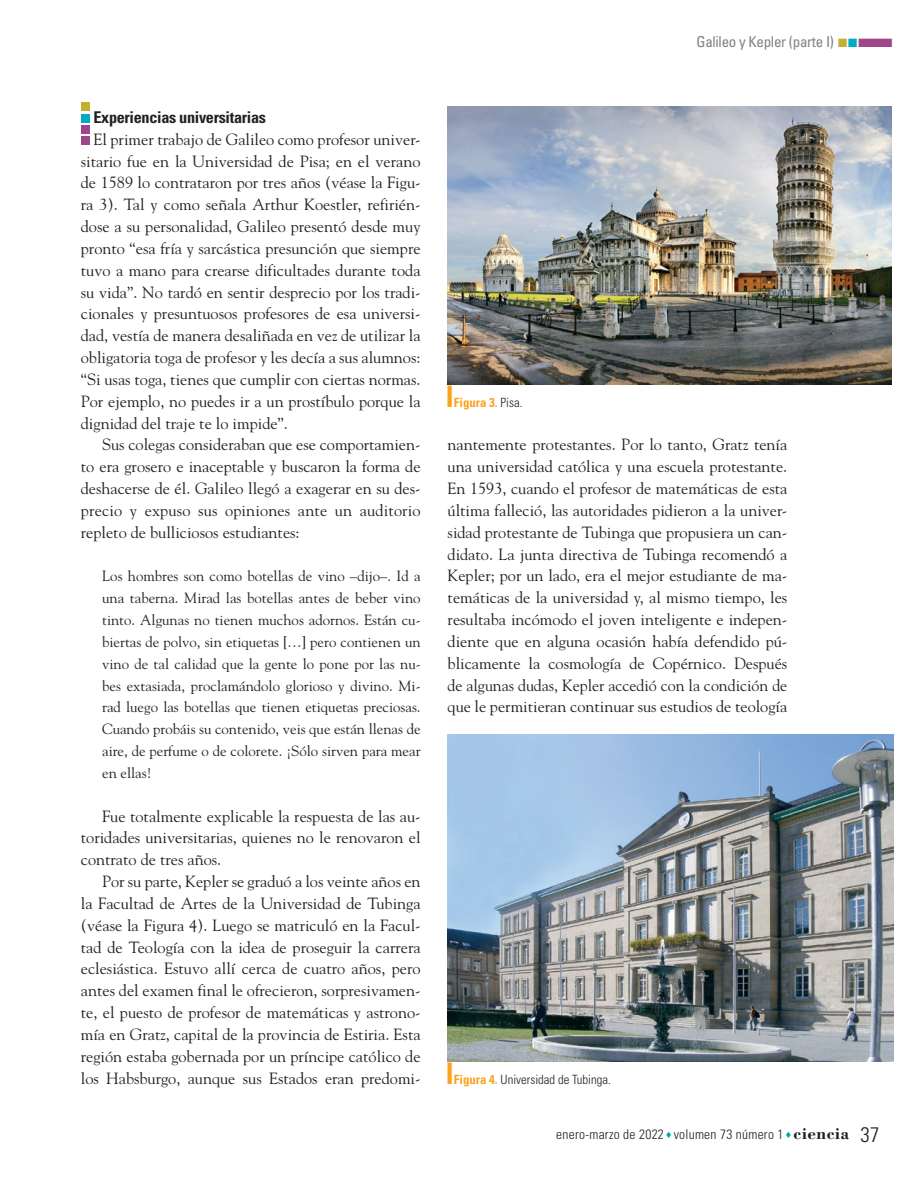
<style>
.page{position:relative;width:915px;height:1191px;background:#fff}
.page>*{position:absolute;margin:0;border:0;box-sizing:border-box;transform-origin:0 0}
._02N_Normal_Sin{font:16.2px/21.9px "Goudy Std";color:#231f20;text-align:justify}
._01N_Subtitulo1{font:700 condensed 16.2px "Univers LT Std";letter-spacing:-.02em;color:#231f20}
.t1{font:condensed 15px "Univers LT Std";letter-spacing:-.02em;color:#808285}
._03N_Citas{font:14.7px/21.9px "Goudy";color:#231f20;text-align:justify}
.t2{font:300 condensed 13.5px "Univers LT Std";letter-spacing:.02em;color:#231f20}
.t3{font:300 condensed 12.75px "Univers LT Std";color:#231f20}
.t4{font:700 condensed 12.75px "Univers LT Std";color:#f9a31e}
.s1{font-weight:300;color:#231f20}
.s2{color:#c5af30}
.s3{color:#00abc3}
.s4{color:#a1458a}
.s5{color:#f9a31e}
.s6{font-weight:700;color:#f9a31e}
.s7{color:#00a99b}
.s8{font-family:"Bodoni Std";font-weight:700;font-stretch:normal;font-size:17.25px}
.s9{font-size:21px}
</style>
<div class="page">
<div style="left:81px;top:136px;width:8px;height:9px;background:#a1458a"></div>
<div style="left:81px;top:125px;width:8px;height:8px;background:#a1458a"></div>
<div style="left:81px;top:114px;width:8px;height:8px;background:#00abc3"></div>
<div style="left:81px;top:103px;width:8px;height:8px;background:#c5af30"></div>
<img style="left:447px;top:106px;width:444px;height:279px">
<img style="left:447px;top:734px;width:446px;height:327px">
<p class="_01N_Subtitulo1" style="left:93px;top:107px;width:174px">Experiencias universitarias</p>
<p class="_02N_Normal_Sin" style="left:81px;top:128px;width:341px;text-indent:13px">El primer trabajo de Galileo como profesor univer&shy;sitario fue en la Universidad de Pisa; en el verano de 1589 lo contrataron por tres años (véase la Figu&shy;ra 3). Tal y como señala Arthur Koestler, refirién&shy;dose a su personalidad, Galileo presentó desde muy pronto “esa fría y sarcástica presunción que siempre tuvo a mano para crearse dificultades durante toda su vida”. No tardó en sentir desprecio por los tradi&shy;cionales y presuntuosos profesores de esa universi&shy;dad, vestía de manera desaliñada en vez de utilizar la obligatoria toga de profesor y les decía a sus alumnos: “Si usas toga, tienes que cumplir con ciertas normas.<br>Por ejemplo, no puedes ir a un prostíbulo porque la dignidad del traje te lo impide”.</p>
<p class="_02N_Normal_Sin" style="left:81px;top:433px;width:341px;text-indent:21px">Sus colegas consideraban que ese comportamien&shy;to era grosero e inaceptable y buscaron la forma de deshacerse de él. Galileo llegó a exagerar en su des&shy;precio y expuso sus opiniones ante un auditorio repleto de bulliciosos estudiantes:</p>
<p class="_03N_Citas" style="left:102px;top:565px;width:320px">Los hombres son como botellas de vino –dijo–. Id a una taberna. Mirad las botellas antes de beber vino tinto. Algunas no tienen muchos adornos. Están cu&shy;biertas de polvo, sin etiquetas […] pero contienen un vino de tal calidad que la gente lo pone por las nu&shy;bes extasiada, proclamándolo glorioso y divino. Mi&shy;rad luego las botellas que tienen etiquetas preciosas.<br>Cuando probáis su contenido, veis que están llenas de aire, de perfume o de colorete. ¡Sólo sirven para mear en ellas!</p>
<p class="_02N_Normal_Sin" style="left:81px;top:805px;width:341px;text-indent:21px">Fue totalmente explicable la respuesta de las au&shy;toridades universitarias, quienes no le renovaron el contrato de tres años.</p>
<p class="_02N_Normal_Sin" style="left:81px;top:870px;width:341px;text-indent:21px">Por su parte, Kepler se graduó a los veinte años en la Facultad de Artes de la Universidad de Tubinga (véase la Figura 4). Luego se matriculó en la Facul&shy;tad de Teología con la idea de proseguir la carrera eclesiástica. Estuvo allí cerca de cuatro años, pero antes del examen final le ofrecieron, sorpresivamen&shy;te, el puesto de profesor de matemáticas y astrono&shy;mía en Gratz, capital de la provincia de Estiria. Esta región estaba gobernada por un príncipe católico de los Habsburgo, aunque sus Estados eran predomi-</p>
<p class="t4" style="left:447px;top:394px;width:76px">■ Figura 3. <span class="s1">Pisa.</span></p>
<p class="t1" style="left:696px;top:32px;width:199px">Galileo y Kepler (parte I) <span class="s2">■</span><span class="s3">■</span><span class="s4">■</span></p>
<p class="_02N_Normal_Sin" style="left:447px;top:433px;width:341px">nantemente protestantes. Por lo tanto, Gratz tenía una universidad católica y una escuela protestante.<br>En 1593, cuando el profesor de matemáticas de esta última falleció, las autoridades pidieron a la univer&shy;sidad protestante de Tubinga que propusiera un can&shy;didato. La junta directiva de Tubinga recomendó a Kepler; por un lado, era el mejor estudiante de ma&shy;temáticas de la universidad y, al mismo tiempo, les resultaba incómodo el joven inteligente e indepen&shy;diente que en alguna ocasión había defendido pú&shy;blicamente la cosmología de Copérnico. Después de algunas dudas, Kepler accedió con la condición de que le permitieran continuar sus estudios de teología</p>
<p class="t3" style="left:447px;top:1071px;width:165px"><span class="s5">■</span> <span class="s6">Figura 4.</span> Universidad de Tubinga.</p>
<p class="t2" style="left:556px;top:1126px;width:324px">enero-marzo de 2022 <span class="s7">♦</span> volumen 73 número 1 <span class="s7">♦</span> <span class="s8">ciencia</span> <span class="s9">37</span></p>
</div>
